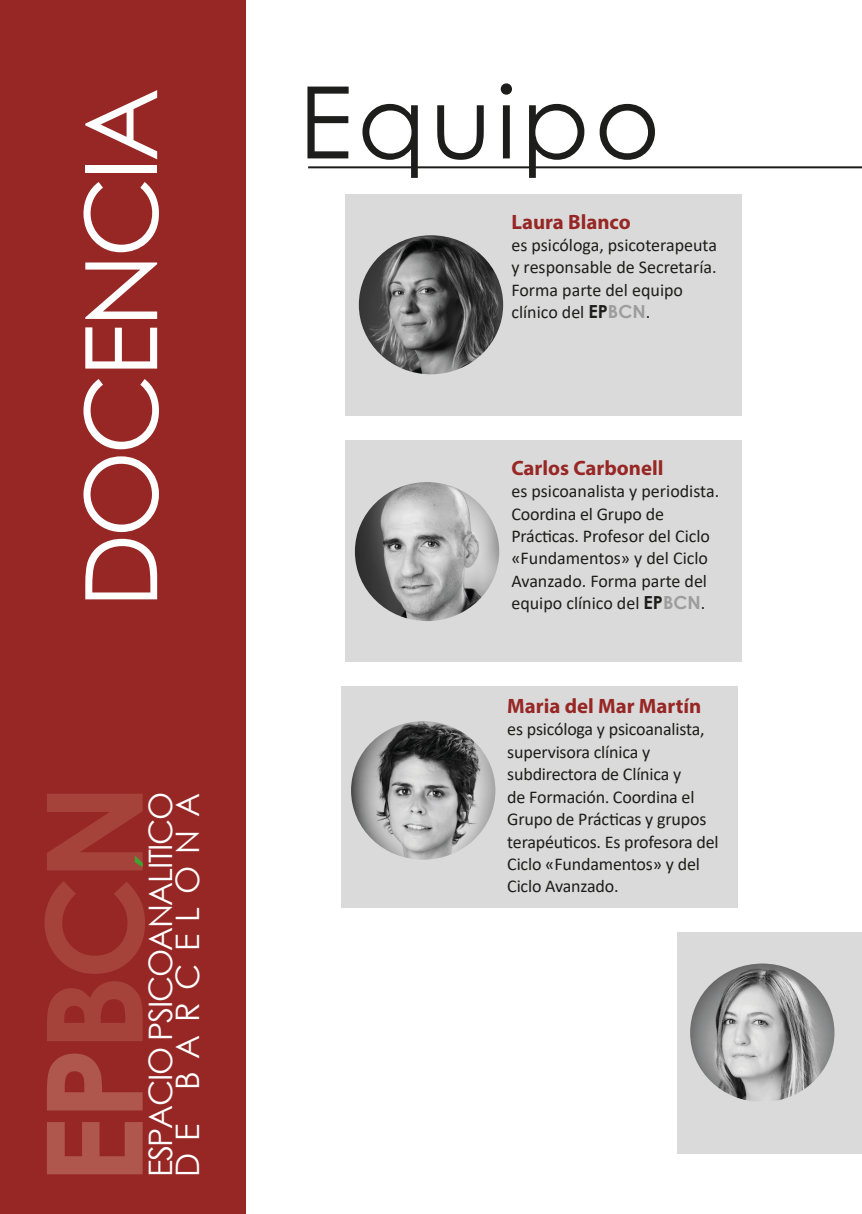
<style>
.page{position:relative;width:862px;height:1214px;background:#fff}
.page>*{position:absolute;margin:0;border:0;box-sizing:border-box;transform-origin:0 0}
.t1{font:700 133.2px "Century Gothic";letter-spacing:-.04em;color:#a5433a}
.t2{font:100px "Century Gothic";letter-spacing:-.04em;color:#fff}
.t3{font:100px "Century Gothic";letter-spacing:.05em;color:#1d1d1b}
.t4{font:700 42px "Century Gothic";color:#3fa535}
.t5{font:32.4px "Century Gothic";letter-spacing:-.045em;color:#fff}
.t6{font:32.4px "Century Gothic";letter-spacing:.38em;color:#fff}
.t7{font:700 20.8px "Myriad Pro";color:#972725}
.t8{font:18px/22.4px "Calibri";letter-spacing:-.01em;color:#1d1d1b}
.s1{font-family:"Century Gothic";font-weight:700}
.s2{font-family:"Century Gothic";font-weight:700;color:#9d9d9d}
.s3{color:#af574c}
.s4{font-family:"Minion Pro"}
</style>
<div class="page">
<div style="left:0;top:0;width:245px;height:1213px;background:#972725"></div>
<div style="left:341px;top:686px;width:396px;height:221px;background:#dadada"></div>
<img style="left:351px;top:721px;width:144px;height:138px">
<div style="left:345px;top:440px;width:396px;height:221px;background:#dadada"></div>
<img style="left:355px;top:482px;width:144px;height:139px">
<div style="left:345px;top:194px;width:396px;height:221px;background:#dadada"></div>
<img style="left:359px;top:235px;width:144px;height:139px">
<hr style="left:308px;top:166px;width:554px;height:2px;background:#1d1d1b">
<div style="left:677px;top:932px;width:185px;height:221px;background:#dadada"></div>
<img style="left:690px;top:963px;width:144px;height:138px">
<p class="t2" style="left:51px;top:608px;width:522px;rotate:-90deg">DOCENCIA</p>
<p class="t3" style="left:299px;top:52px;width:363px">Equipo</p>
<p class="t7" style="left:511px;top:208px;width:121px">Laura Blanco</p>
<p class="t8" style="left:511px;top:233px;width:207px">es psicóloga, psicoterapeuta y responsable de Secretaría.<br>Forma parte del equipo clínico del <span class="s1">EP</span><span class="s2">BCN</span>.</p>
<p class="t7" style="left:511px;top:454px;width:154px">Carlos Carbonell</p>
<p class="t8" style="left:511px;top:479px;width:209px">es psicoanalista y periodista.<br>Coordina el Grupo de<br>Prácticas. Profesor del Ciclo «Fundamentos» y del Ciclo<br>Avanzado. Forma parte del equipo clínico del <span class="s1">EP</span><span class="s2">BCN</span>.</p>
<p class="t5" style="left:138px;top:1177px;width:387px;rotate:-90deg">ESPACIO PSICOANALITICO</p>
<p class="t6" style="left:165px;top:1177px;width:385px;rotate:-90deg">DE BARCELONA</p>
<p class="t1" style="left:-7px;top:1185px;width:404px;rotate:-90deg"><span class="s3">EP</span>BCN</p>
<p class="t4" style="left:122px;top:871px;width:19px;rotate:-90deg">´</p>
<p class="t7" style="left:507px;top:692px;width:195px">Maria del Mar Martín</p>
<p class="t8" style="left:507px;top:717px;width:213px">es psicóloga y psicoanalista, supervisora clínica y subdirectora de Clínica y<br>de Formación<span class="s4">.</span> Coordina el<br>Grupo de Prácticas y grupos terapéuticos. Es profesora del<br>Ciclo «Fundamentos» y del<br>Ciclo Avanzado.</p>
</div>
